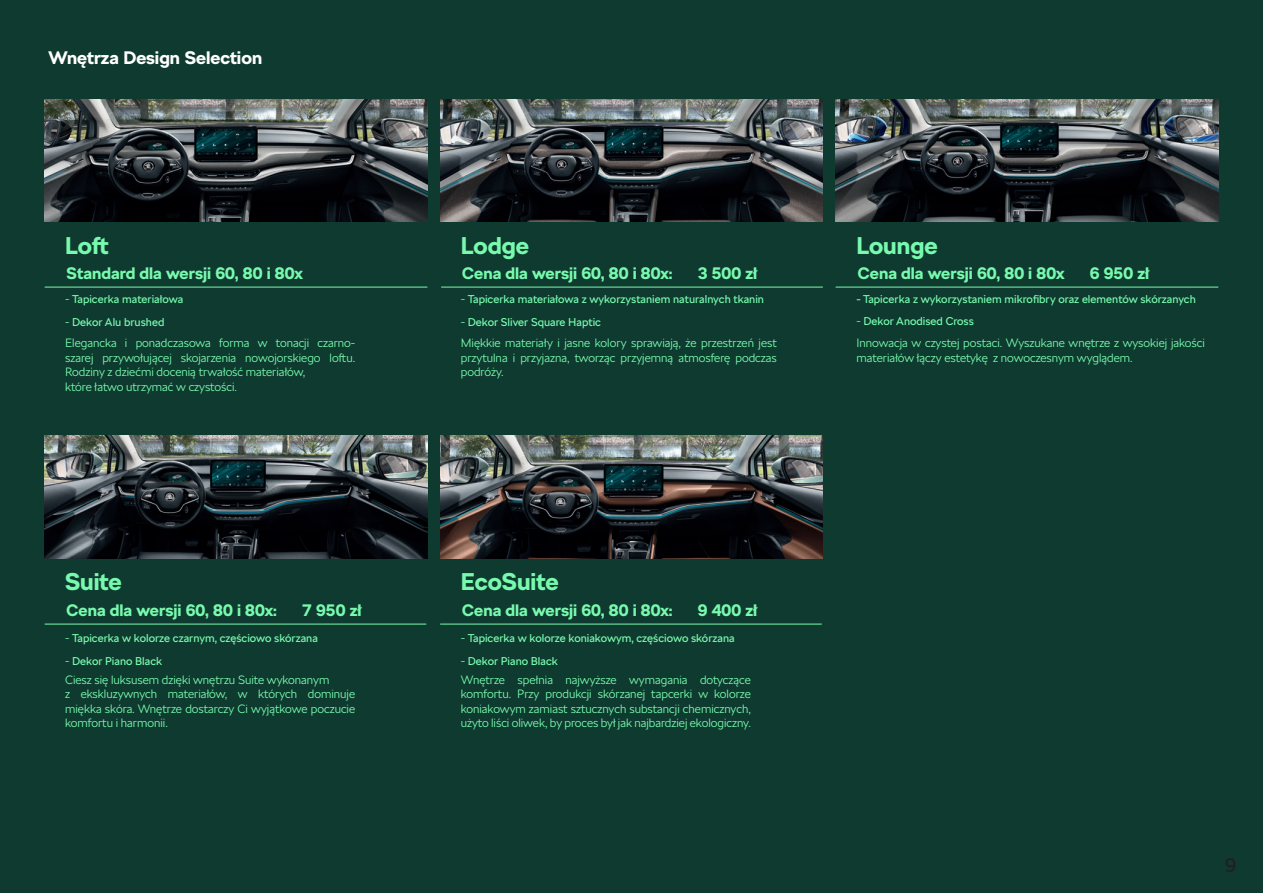
<style>
.page{position:relative;width:1263px;height:893px;background:#0e3a2f}
.page>*{position:absolute;margin:0;border:0;box-sizing:border-box;transform-origin:0 0}
.t1{font:700 24px "SKODA Next";color:#78faae}
.t2{font:19.5px "SKODA Next";color:#231f20}
.t3{font:700 18px "SKODA Next";color:#fff}
.t4{font:700 16.5px "SKODA Next";color:#78faae}
.t5{font:300 12px/14.4px "SKODA Next";color:#78faae;text-align:justify}
.t6{font:11.25px "SKODA Next";color:#78faae}
.s1{font-weight:300;font-size:12px}
</style>
<div class="page">
<img style="left:45px;top:436px;width:382px;height:122px">
<img style="left:440px;top:436px;width:383px;height:122px">
<img style="left:836px;top:99px;width:382px;height:123px">
<img style="left:440px;top:99px;width:383px;height:123px">
<img style="left:45px;top:99px;width:382px;height:123px">
<hr style="left:45px;top:287px;width:382px;height:1px;background:#78faae">
<hr style="left:441px;top:287px;width:382px;height:1px;background:#78faae">
<hr style="left:836px;top:287px;width:382px;height:1px;background:#78faae">
<hr style="left:440px;top:624px;width:382px;height:1px;background:#78faae">
<hr style="left:45px;top:624px;width:381px;height:1px;background:#78faae">
<p class="t3" style="left:49px;top:45px;width:215px">Wnętrza Design Selection</p>
<p class="t1" style="left:65px;top:229px;width:45px">Loft</p>
<p class="t4" style="left:67px;top:262px;width:238px">Standard dla wersji 60, 80 i 80x</p>
<p class="t6" style="left:65px;top:292px;width:120px"><span class="s1">-</span> Tapicerka materiałowa</p>
<p class="t6" style="left:65px;top:314px;width:101px"><span class="s1">-</span> Dekor Alu brushed</p>
<p class="t5" style="left:65px;top:336px;width:292px">Elegancka i ponadczasowa forma w tonacji czarno&shy;szarej przywołującej skojarzenia nowojorskiego loftu.<br>Rodziny z dziećmi docenią trwałość materiałów,</p>
<p class="t5" style="left:65px;top:379px;width:173px">które łatwo utrzymać w czystości.</p>
<p class="t1" style="left:65px;top:566px;width:58px">Suite</p>
<p class="t4" style="left:67px;top:599px;width:212px">Cena dla wersji 60, 80 i 80x:</p>
<p class="t4" style="left:302px;top:599px;width:61px">7 950 zł</p>
<p class="t6" style="left:65px;top:630px;width:254px"><span class="s1">-</span> Tapicerka w kolorze czarnym, częściowo skórzana</p>
<p class="t6" style="left:65px;top:653px;width:99px"><span class="s1">-</span> Dekor Piano Black</p>
<p class="t5" style="left:65px;top:673px;width:266px">Ciesz się luksusem dzięki wnętrzu Suite wykonanym</p>
<p class="t5" style="left:65px;top:687px;width:292px">z ekskluzywnych materiałów, w których dominuje miękka skóra. Wnętrze dostarczy Ci wyjątkowe poczucie komfortu i harmonii.</p>
<p class="t1" style="left:461px;top:229px;width:70px">Lodge</p>
<p class="t4" style="left:462px;top:262px;width:212px">Cena dla wersji 60, 80 i 80x:</p>
<p class="t4" style="left:698px;top:262px;width:61px">3 500 zł</p>
<p class="t6" style="left:461px;top:292px;width:305px"><span class="s1">-</span> Tapicerka materiałowa z wykorzystaniem naturalnych tkanin</p>
<p class="t6" style="left:461px;top:314px;width:142px"><span class="s1">-</span> Dekor Sliver Square Haptic</p>
<p class="t5" style="left:461px;top:336px;width:318px">Miękkie materiały i jasne kolory sprawiają, że przestrzeń jest przytulna i przyjazna, tworząc przyjemną atmosferę podczas podróży.</p>
<p class="t1" style="left:461px;top:566px;width:99px">EcoSuite</p>
<p class="t4" style="left:462px;top:599px;width:212px">Cena dla wersji 60, 80 i 80x:</p>
<p class="t4" style="left:698px;top:599px;width:61px">9 400 zł</p>
<p class="t6" style="left:461px;top:630px;width:275px"><span class="s1">-</span> Tapicerka w kolorze koniakowym, częściowo skórzana</p>
<p class="t6" style="left:461px;top:653px;width:99px"><span class="s1">-</span> Dekor Piano Black</p>
<p class="t5" style="left:461px;top:673px;width:292px">Wnętrze spełnia najwyższe wymagania dotyczące komfortu. Przy produkcji skórzanej tapcerki w kolorze koniakowym zamiast sztucznych substancji chemicznych, użyto liści oliwek, by proces był jak najbardziej ekologiczny.</p>
<p class="t1" style="left:856px;top:229px;width:83px">Lounge</p>
<p class="t4" style="left:858px;top:262px;width:208px">Cena dla wersji 60, 80 i 80x</p>
<p class="t4" style="left:1090px;top:262px;width:61px">6 950 zł</p>
<p class="t6" style="left:856px;top:291px;width:341px">- Tapicerka z wykorzystaniem mikrofibry oraz elementów skórzanych</p>
<p class="t6" style="left:856px;top:314px;width:119px"><span class="s1">-</span> Dekor Anodised Cross</p>
<p class="t5" style="left:856px;top:336px;width:350px">Innowacja w czystej postaci. Wyszukane wnętrze z wysokiej jakości materiałów łączy estetykę z nowoczesnym wyglądem.</p>
<h2 class="t2" style="left:1225px;top:852px;width:13px">9</h2>
</div>
